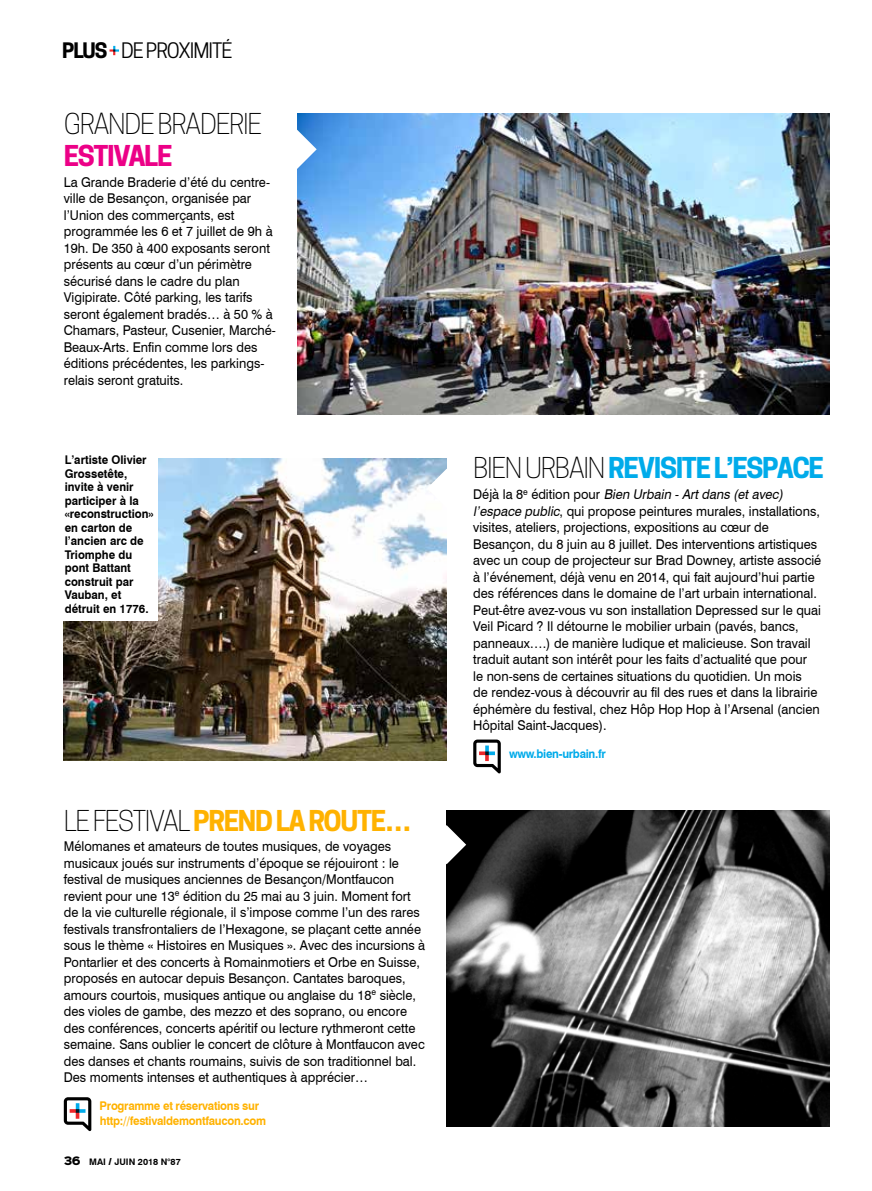
<style>
.page{position:relative;width:872px;height:1191px;background:#fff}
.page>*{position:absolute;margin:0;border:0;box-sizing:border-box;transform-origin:0 0}
.t1{font:700 27px "Cooper Hewitt";letter-spacing:-.05em;color:#00abea}
.t2{font:700 27px "Cooper Hewitt";letter-spacing:-.05em;color:#ffb200}
.t3{font:300 27px "Cooper Hewitt";letter-spacing:-.05em;color:#000}
.t4{font:700 27px "Cooper Hewitt";letter-spacing:-.05em;color:#ec0087}
.t5{font:20.1px "Cooper Hewitt";letter-spacing:-.05em;color:#000}
.t6{font:13.5px/16.5px "Swiss 721 BT";color:#000;scale:.95 1}
.t7{font:700 12px/13.5px "Swiss 721 BT";color:#000;scale:.95 1}
.t8{font:700 12px/15px "Swiss 721 BT";letter-spacing:-.025em;color:#ffb200;scale:.95 1}
.t9{font:700 12px "Swiss 721 BT";letter-spacing:-.025em;color:#00abea;scale:.95 1}
.t10{font:700 9px "Swiss 721 BT";color:#000}
.s1{font-weight:700}
.s2{font-weight:300;color:#000}
.s3{font-family:"Sinkin Sans 800";font-weight:900;font-size:10.5px}
.s4{font-family:"Cooper Hewitt"}
.s5{font-style:italic}
</style>
<div class="page">
<img style="left:297px;top:113px;width:532px;height:301px">
<img style="left:64px;top:458px;width:382px;height:302px">
<img style="left:446px;top:810px;width:383px;height:317px">
<svg style="left:473px;top:739px;width:28px;height:34px"></svg>
<svg style="left:64px;top:1097px;width:27px;height:34px"></svg>
<svg style="left:109px;top:46px;width:10px;height:9px"></svg>
<svg style="left:297px;top:130px;width:20px;height:39px"></svg>
<svg style="left:427px;top:469px;width:19px;height:39px"></svg>
<svg style="left:446px;top:825px;width:20px;height:39px"></svg>
<div style="left:60px;top:451px;width:98px;height:170px;background:#fff"></div>
<h2 class="t5" style="left:62px;top:39px;width:172px"><span class="s1">PLUS</span> DE PROXIMITÉ</h2>
<h1 class="t3" style="left:64px;top:108px;width:200px">GRANDE BRADERIE</h1>
<h1 class="t4" style="left:64px;top:140px;width:110px">ESTIVALE</h1>
<p class="t6" style="left:64px;top:174px;width:225px">La Grande Braderie d’été du centre&shy;ville de Besançon, organisée par l’Union des commerçants, est programmée les 6 et 7 juillet de 9h à 19h. De 350 à 400 exposants seront présents au cœur d’un périmètre sécurisé dans le cadre du plan Vigipirate. Côté parking, les tarifs seront également bradés… à 50 % à Chamars, Pasteur, Cusenier, Marché-Beaux-Arts. Enfin comme lors des éditions précédentes, les parkings&shy;relais seront gratuits.</p>
<p class="t7" style="left:65px;top:453px;width:95px">L’artiste Olivier<br>Grossetête, invite à venir participer à la «reconstruction» en carton de l’ancien arc de<br>Triomphe du pont Battant construit par<br>Vauban, et détruit en 1776.</p>
<h1 class="t2" style="left:64px;top:804px;width:349px"><span class="s2">LE FESTIVAL</span> PREND LA ROUTE…</h1>
<p class="t6" style="left:64px;top:838px;width:382px">Mélomanes et amateurs de toutes musiques, de voyages musicaux joués sur instruments d’époque se réjouiront : le festival de musiques anciennes de Besançon/Montfaucon revient pour une 13<sup>e</sup> édition du 25 mai au 3 juin. Moment fort de la vie culturelle régionale, il s’impose comme l’un des rares festivals transfrontaliers de l’Hexagone, se plaçant cette année sous le thème « Histoires en Musiques ». Avec des incursions à Pontarlier et des concerts à Romainmotiers et Orbe en Suisse, proposés en autocar depuis Besançon. Cantates baroques, amours courtois, musiques antique ou anglaise du 18<sup>e</sup> siècle, des violes de gambe, des mezzo et des soprano, ou encore des conférences, concerts apéritif ou lecture rythmeront cette semaine. Sans oublier le concert de clôture à Montfaucon avec des danses et chants roumains, suivis de son traditionnel bal.<br>Des moments intenses et authentiques à apprécier…</p>
<p class="t8" style="left:100px;top:1098px;width:177px">Programme et réservations sur http://festivaldemontfaucon.com</p>
<p class="t10" style="left:64px;top:1156px;width:118px"><span class="s3">36</span> MAI <span class="s4">/</span> JUIN 2018 N°87</p>
<h1 class="t1" style="left:473px;top:452px;width:352px"><span class="s2">BIEN URBAIN</span> REVISITE L’ESPACE</h1>
<p class="t6" style="left:473px;top:486px;width:368px">D éj à l a 8 <sup>e</sup> é d i t i o n p o u r <span class="s5">Bien Urbain -Artdans (etavec) l’espace public</span>, qui propose peintures murales, installations, visites, ateliers, projections, expositions au cœur de Besançon, du 8 juin au 8 juillet. Des interventions artistiques avec un coup de projecteur sur Brad Downey, artiste associé à l’événement, déjà venu en 2014, qui fait aujourd’hui partie des références dans le domaine de l’art urbain international.<br>Peut-être avez-vous vu son installation Depressed sur le quai Veil Picard ? Il détourne le mobilier urbain (pavés, bancs, panneaux….) de manière ludique et malicieuse. Son travail traduit autant son intérêt pour les faits d’actualité que pour<br>le non-sens de certaines situations du quotidien. Un mois<br>de rendez-vous à découvrir au fil des rues et dans la librairie éphémère du festival, chez Hôp Hop Hop à l’Arsenal (ancien Hôpital Saint-Jacques).</p>
<p class="t9" style="left:509px;top:746px;width:103px">www.bien-urbain.fr</p>
</div>
